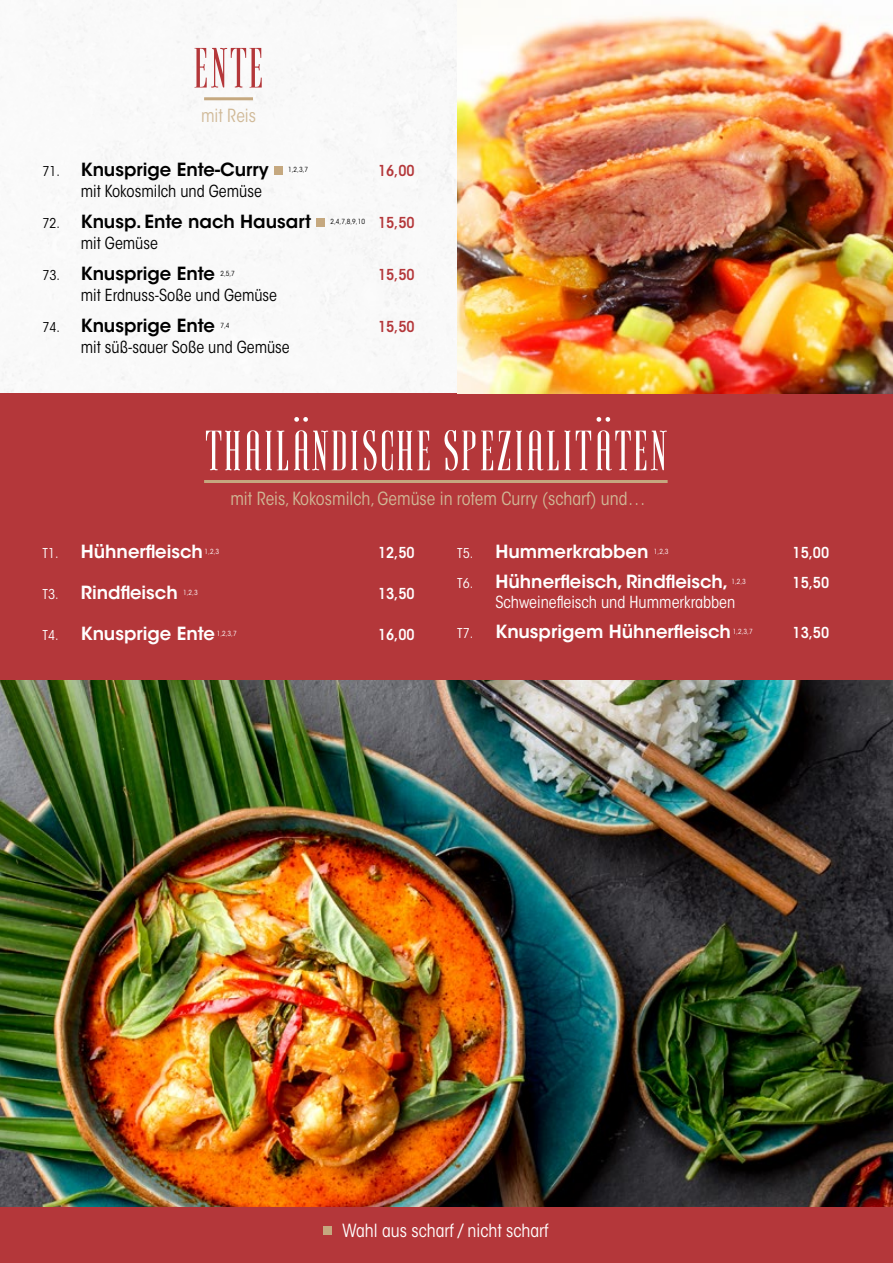
<style>
.page{position:relative;width:893px;height:1263px;background:#fff}
.page>*{position:absolute;margin:0;border:0;box-sizing:border-box;transform-origin:0 0}
.t1{font:60px "LNTH Ayres";letter-spacing:.05em;color:#fff}
.t2{font:60px "LNTH Ayres";color:#b4373a}
.t3{font:600 18px "ITC Avant Garde Std";color:#fff}
.t4{font:600 18px "ITC Avant Garde Std";color:#000}
.t5{font:condensed 18px "ITC Avant Garde Std";color:#d0b997}
.t6{font:condensed 18px "ITC Avant Garde Std";color:#fff}
.t7{font:condensed 16.5px "ITC Avant Garde Std";color:#000}
.t8{font:condensed 16.5px "ITC Avant Garde Std";color:#fff}
.t9{font:600 condensed 15px "ITC Avant Garde Std";color:#fff}
.t10{font:600 condensed 15px "ITC Avant Garde Std";color:#b4373a}
.t11{font:condensed 7.05px "ITC Avant Garde Std";color:#fff}
.t12{font:condensed 7.05px "ITC Avant Garde Std";color:#000}
.s1{font-weight:400;font-stretch:condensed;font-size:13.5px}
.s2{font-weight:600;font-size:15px;color:#b4373a}
</style>
<div class="page">
<div style="left:0;top:393px;width:893px;height:870px;background:#b4373a"></div>
<div style="left:274px;top:166px;width:9px;height:8px;background:#c5a87f"></div>
<div style="left:317px;top:218px;width:8px;height:8px;background:#c5a87f"></div>
<hr style="left:204px;top:97px;width:49px;height:3px;background:#c5a87f">
<hr style="left:204px;top:480px;width:464px;height:3px;background:#c5a87f">
<img style="left:457px;top:15px;width:436px;height:378px">
<img style="left:0;top:680px;width:893px;height:527px">
<div style="left:323px;top:1226px;width:8px;height:9px;background:#c5a87f"></div>
<h1 class="t2" style="left:194px;top:29px;width:71px">ENTE</h1>
<p class="t5" style="left:201px;top:105px;width:57px">mit Reis</p>
<p class="t4" style="left:43px;top:158px;width:228px"><span class="s1">71.</span> Knusprige Ente-Curry</p>
<p class="t12" style="left:288px;top:165px;width:21px">1,2,3,7</p>
<p class="t10" style="left:378px;top:161px;width:38px">16,00</p>
<p class="t7" style="left:81px;top:181px;width:183px">mit Kokosmilch und Gemüse</p>
<p class="t4" style="left:43px;top:210px;width:270px"><span class="s1">72.</span> Knusp. Ente nach Hausart</p>
<p class="t12" style="left:330px;top:217px;width:86px">2,4,7,8,9,10 <span class="s2">15,50</span></p>
<p class="t7" style="left:81px;top:233px;width:79px">mit Gemüse</p>
<p class="t4" style="left:43px;top:262px;width:174px"><span class="s1">73.</span> Knusprige Ente</p>
<p class="t12" style="left:220px;top:269px;width:16px">2,5,7</p>
<p class="t10" style="left:378px;top:265px;width:38px">15,50</p>
<p class="t7" style="left:81px;top:285px;width:198px">mit Erdnuss-Soße und Gemüse</p>
<p class="t4" style="left:43px;top:314px;width:174px"><span class="s1">74.</span> Knusprige Ente</p>
<p class="t12" style="left:220px;top:321px;width:11px">7,4</p>
<p class="t10" style="left:378px;top:317px;width:38px">15,50</p>
<p class="t7" style="left:81px;top:337px;width:211px">mit süß-sauer Soße und Gemüse</p>
<h1 class="t1" style="left:205px;top:412px;width:463px">THAILÄNDISCHE SPEZIALITÄTEN</h1>
<p class="t5" style="left:230px;top:487px;width:417px">mit Reis, Kokosmilch, Gemüse in rotem Curry (scharf) und…</p>
<p class="t3" style="left:43px;top:540px;width:162px"><span class="s1">T1.</span> Hühnerfleisch</p>
<p class="t11" style="left:205px;top:547px;width:16px">1,2,3</p>
<p class="t9" style="left:378px;top:543px;width:38px">12,50</p>
<p class="t3" style="left:43px;top:581px;width:137px"><span class="s1">T3.</span> Rindfleisch</p>
<p class="t11" style="left:183px;top:588px;width:16px">1,2,3</p>
<p class="t9" style="left:378px;top:584px;width:38px">13,50</p>
<p class="t3" style="left:43px;top:622px;width:174px"><span class="s1">T4.</span> Knusprige Ente</p>
<p class="t11" style="left:217px;top:629px;width:21px">1,2,3,7</p>
<p class="t9" style="left:378px;top:625px;width:38px">16,00</p>
<p class="t3" style="left:457px;top:540px;width:193px"><span class="s1">T5.</span> Hummerkrabben</p>
<p class="t11" style="left:654px;top:547px;width:16px">1,2,3</p>
<p class="t9" style="left:793px;top:543px;width:38px">15,00</p>
<p class="t3" style="left:457px;top:570px;width:273px"><span class="s1">T6.</span> Hühnerfleisch, Rindfleisch,</p>
<p class="t11" style="left:731px;top:578px;width:16px">1,2,3</p>
<p class="t9" style="left:793px;top:573px;width:38px">15,50</p>
<p class="t8" style="left:495px;top:592px;width:241px">Schweinefleisch und Hummerkrabben</p>
<p class="t3" style="left:457px;top:620px;width:275px"><span class="s1">T7.</span> Knusprigem Hühnerfleisch</p>
<p class="t11" style="left:733px;top:627px;width:21px">1,2,3,7</p>
<p class="t9" style="left:793px;top:623px;width:38px">13,50</p>
<p class="t6" style="left:342px;top:1219px;width:208px">Wahl aus scharf / nicht scharf</p>
</div>
